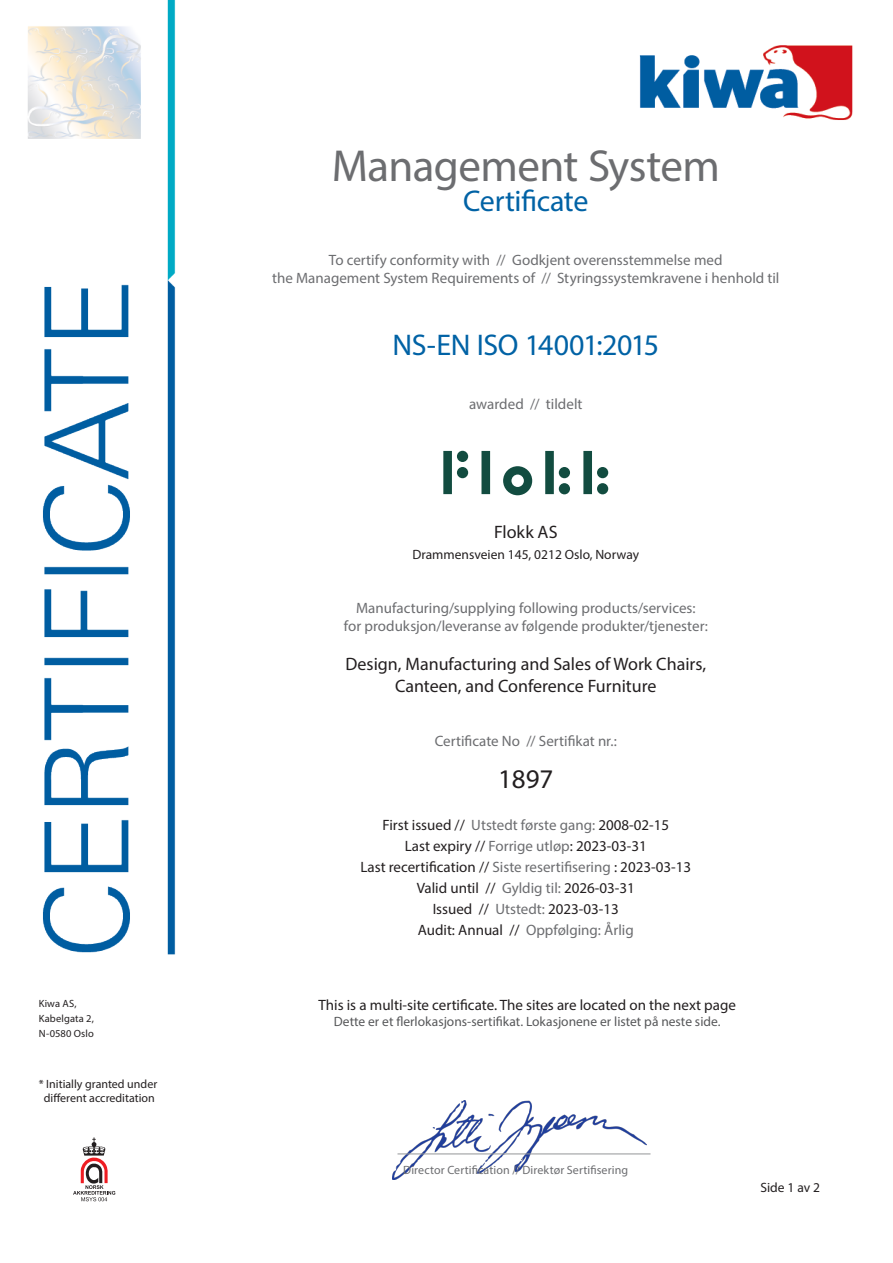
<style>
.page{position:relative;width:893px;height:1263px;background:#fff}
.page>*{position:absolute;margin:0;border:0;box-sizing:border-box;transform-origin:0 0}
.certificate_title{font:45px "Myriad Pro";letter-spacing:-.015em;color:#6c6d70}
.certificate{font:30px "Myriad Pro";letter-spacing:-.015em;color:#0062a5}
.t1{font:27px "Myriad Pro";color:#231f20}
.t2{font:18px "Myriad Pro";color:#231f20}
.explanation_text{font:15px "Myriad Pro";color:#6c6d70}
.t3{font:15px "Myriad Pro";color:#231f20}
.t4{font:13.5px "Myriad Pro";color:#57585a}
.t5{font:13.5px "Myriad Pro";color:#231f20}
.t6{font:12px "Myriad Pro";letter-spacing:.01em;color:#6c6d70}
.t7{font:12px "Myriad Pro";color:#231f20}
.t8{font:10.5px/15px "Myriad Pro";letter-spacing:.015em;color:#231f20}
.s1{color:#6c6d70}
.s2{color:#231f20}
</style>
<div class="page">
<img style="left:28px;top:0;width:825px;height:1202px">
<img style="left:392px;top:1100px;width:254px;height:80px">
<hr style="left:397px;top:1153px;width:253px;height:1px;background:#939598">
<svg style="left:443px;top:451px;width:165px;height:44px"></svg>
<p class="t8" style="left:39px;top:995px;width:57px">Kiwa AS,<br>Kabelgata 2,<br>N-0580 Oslo</p>
<p class="t7" style="left:39px;top:1076px;width:120px">* Initially granted under</p>
<p class="t7" style="left:44px;top:1091px;width:112px">different accreditation</p>
<p class="certificate_title" style="left:332px;top:138px;width:390px">Management System</p>
<p class="certificate" style="left:463px;top:182px;width:127px">Certificate</p>
<p class="explanation_text" style="left:329px;top:250px;width:395px">To certify conformity with // Godkjent overensstemmelse med</p>
<p class="explanation_text" style="left:272px;top:268px;width:509px">the Management System Requirements of // Styringssystemkravene i henhold til</p>
<p class="certificate" style="left:392px;top:326px;width:268px">NS-EN ISO 14001:2015</p>
<p class="explanation_text" style="left:469px;top:394px;width:115px">awarded // tildelt</p>
<p class="t2" style="left:494px;top:521px;width:65px">Flokk AS</p>
<p class="t5" style="left:412px;top:546px;width:228px">Drammensveien 145, 0212 Oslo, Norway</p>
<p class="explanation_text" style="left:356px;top:599px;width:341px">Manufacturing/supplying following products/services:</p>
<p class="explanation_text" style="left:344px;top:617px;width:366px">for produksjon/leveranse av følgende produkter/tjenester:</p>
<p class="t2" style="left:345px;top:653px;width:362px">Design, Manufacturing and Sales of Work Chairs,</p>
<p class="t2" style="left:395px;top:675px;width:263px">Canteen, and Conference Furniture</p>
<p class="explanation_text" style="left:435px;top:732px;width:184px">Certificate No // Sertifikat nr.:</p>
<p class="t1" style="left:498px;top:762px;width:57px">1897</p>
<p class="t3" style="left:382px;top:816px;width:288px">First issued // <span class="s1">Utstedt første gang:</span> 2008-02-15</p>
<p class="t3" style="left:405px;top:837px;width:244px">Last expiry // <span class="s1">Forrige utløp</span>: 2023-03-31</p>
<p class="t3" style="left:360px;top:858px;width:332px">Last recertification // <span class="s1">Siste resertifisering</span> : 2023-03-13</p>
<p class="t3" style="left:417px;top:879px;width:220px">Valid until // <span class="s1">Gyldig til:</span> 2026-03-31</p>
<p class="t3" style="left:433px;top:900px;width:188px">Issued // <span class="s1">Utstedt:</span> 2023-03-13</p>
<p class="explanation_text" style="left:418px;top:921px;width:218px"><span class="s2">Audit: Annual //</span> Oppfølging: Årlig</p>
<p class="t3" style="left:318px;top:996px;width:419px">This is a multi-site certificate. The sites are located on the next page</p>
<p class="t4" style="left:334px;top:1013px;width:388px">Dette er et flerlokasjons-sertifikat. Lokasjonene er listet på neste side.</p>
<p class="t6" style="left:403px;top:1163px;width:226px">Director Certification // Direktør Sertifisering</p>
<p class="t5" style="left:760px;top:1179px;width:61px">Side 1 av 2</p>
</div>
